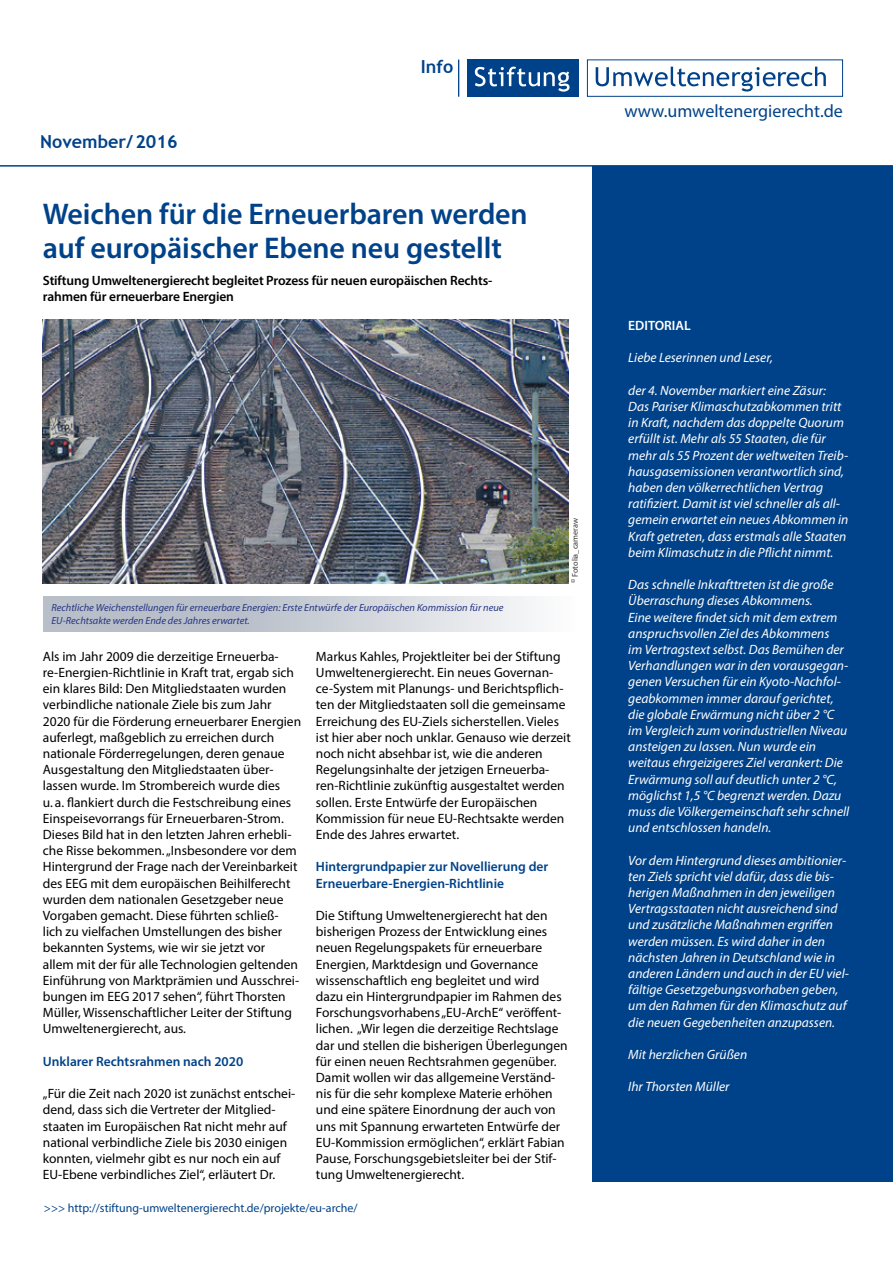
<style>
.page{position:relative;width:893px;height:1263px;background:#fff}
.page>*{position:absolute;margin:0;border:0;box-sizing:border-box;transform-origin:0 0}
.t1{font:600 30px/33px "Myriad Pro";letter-spacing:-.005em;color:#004289}
.t2{font:18px "Myriad Pro";color:#004289}
.t3{font:700 18px "Trebuchet MS";color:#004289}
.t4{font:13.5px/16.2px "Myriad Pro";color:#000}
.t5{font:italic 13.5px/16.2px "Myriad Pro";color:#fff}
.t6{font:600 13.5px/16.2px "Myriad Pro";letter-spacing:-.01em;color:#000}
.t7{font:600 13.5px/16.2px "Myriad Pro";color:#004289}
.t8{font:600 13.5px "Myriad Pro";color:#fff}
.t9{font:12px "Myriad Pro";color:#004289}
.t10{font:italic 10.35px/12.5px "Myriad Pro";color:#283583}
.t11{font:8.25px "Myriad Pro";color:#000}
</style>
<div class="page">
<hr style="left:0;top:165px;width:893px;height:2px;background:#004289">
<div style="left:593px;top:167px;width:300px;height:1015px;background:#004289"></div>
<div style="left:43px;top:595px;width:533px;height:36px;background:linear-gradient(to right,#a8b0bd,#f4f5f7)"></div>
<img style="left:43px;top:320px;width:525px;height:263px">
<div style="left:467px;top:60px;width:112px;height:37px;background:#004289"></div>
<svg style="left:475px;top:67px;width:95px;height:25px"></svg>
<div style="left:587px;top:60px;width:256px;height:37px;border:1px solid #004289"></div>
<svg style="left:596px;top:67px;width:230px;height:25px"></svg>
<hr style="left:458px;top:60px;width:1px;height:37px;background:#004289">
<h2 class="t3" style="left:40px;top:130px;width:139px">November/ 2016</h2>
<h2 class="t3" style="left:421px;top:55px;width:34px">Info</h2>
<h1 class="t1" style="left:43px;top:197px;width:486px">Weichen für die Erneuerbaren werden auf europäischer Ebene neu gestellt</h1>
<p class="t6" style="left:43px;top:272px;width:451px">Stiftung Umweltenergierecht begleitet Prozess für neuen europäischen Rechts&shy;rahmen für erneuerbare Energien</p>
<p class="t10" style="left:51px;top:601px;width:454px">Rechtliche Weichenstellungen für erneuerbare Energien: Erste Entwürfe der Europäischen Kommission für neue<br>EU-Rechtsakte werden Ende des Jahres erwartet.</p>
<p class="t11" style="left:570px;top:583px;width:67px;rotate:-90deg"><sup>©</sup> Fotolia_cameraw</p>
<p class="t4" style="left:43px;top:648px;width:260px">Als im Jahr 2009 die derzeitige Erneuerba&shy;re-Energien-Richtlinie in Kraft trat, ergab sich ein klares Bild: Den Mitgliedstaaten wurden verbindliche nationale Ziele bis zum Jahr 2020 für die Förderung erneuerbarer Energien auferlegt, maßgeblich zu erreichen durch nationale Förderregelungen, deren genaue Ausgestaltung den Mitgliedstaaten über&shy;lassen wurde. Im Strombereich wurde dies<br>u. a. flankiert durch die Festschreibung eines Einspeisevorrangs für Erneuerbaren-Strom.<br>Dieses Bild hat in den letzten Jahren erhebli&shy;che Risse bekommen. „Insbesondere vor dem Hintergrund der Frage nach der Vereinbarkeit des EEG mit dem europäischen Beihilferecht wurden dem nationalen Gesetzgeber neue Vorgaben gemacht. Diese führten schließ&shy;lich zu vielfachen Umstellungen des bisher bekannten Systems, wie wir sie jetzt vor<br>allem mit der für alle Technologien geltenden Einführung von Marktprämien und Ausschrei&shy;bungen im EEG 2017 sehen“, führt Thorsten Müller, Wissenschaftlicher Leiter der Stiftung Umweltenergierecht, aus.</p>
<p class="t7" style="left:43px;top:1053px;width:202px">Unklarer Rechtsrahmen nach 2020</p>
<p class="t4" style="left:43px;top:1085px;width:254px">„Für die Zeit nach 2020 ist zunächst entschei&shy;dend, dass sich die Vertreter der Mitglied&shy;staaten im Europäischen Rat nicht mehr auf national verbindliche Ziele bis 2030 einigen konnten, vielmehr gibt es nur noch ein auf EU-Ebene verbindliches Ziel“, erläutert Dr.</p>
<p class="t4" style="left:316px;top:648px;width:256px">Markus Kahles, Projektleiter bei der Stiftung Umweltenergierecht. Ein neues Governan&shy;ce-System mit Planungs- und Berichtspflich&shy;ten der Mitgliedstaaten soll die gemeinsame Erreichung des EU-Ziels sicherstellen. Vieles ist hier aber noch unklar. Genauso wie derzeit noch nicht absehbar ist, wie die anderen Regelungsinhalte der jetzigen Erneuerba&shy;ren-Richtlinie zukünftig ausgestaltet werden sollen. Erste Entwürfe der Europäischen Kommission für neue EU-Rechtsakte werden Ende des Jahres erwartet.</p>
<p class="t7" style="left:316px;top:858px;width:234px">Hintergrundpapier zur Novellierung der<br>Erneuerbare-Energien-Richtlinie</p>
<p class="t4" style="left:316px;top:907px;width:253px">Die Stiftung Umweltenergierecht hat den bisherigen Prozess der Entwicklung eines neuen Regelungspakets für erneuerbare Energien, Marktdesign und Governance wissenschaftlich eng begleitet und wird dazu ein Hintergrundpapier im Rahmen des Forschungsvorhabens „EU-ArchE“ veröffent&shy;lichen. „Wir legen die derzeitige Rechtslage dar und stellen die bisherigen Überlegungen für einen neuen Rechtsrahmen gegenüber.<br>Damit wollen wir das allgemeine Verständ&shy;nis für die sehr komplexe Materie erhöhen und eine spätere Einordnung der auch von uns mit Spannung erwarteten Entwürfe der EU-Kommission ermöglichen“, erklärt Fabian Pause, Forschungsgebietsleiter bei der Stif&shy;tung Umweltenergierecht.</p>
<p class="t9" style="left:44px;top:1200px;width:315px">&gt;&gt;&gt; http://stiftung-umweltenergierecht.de/projekte/eu-arche/</p>
<h2 class="t2" style="left:624px;top:100px;width:220px">www.umweltenergierecht.de</h2>
<p class="t8" style="left:628px;top:317px;width:64px">EDITORIAL</p>
<p class="t5" style="left:628px;top:349px;width:146px">Liebe Leserinnen und Leser,</p>
<p class="t5" style="left:628px;top:382px;width:222px">der 4. November markiert eine Zäsur:<br>Das Pariser Klimaschutzabkommen tritt in Kraft, nachdem das doppelte Quorum erfüllt ist. Mehr als 55 Staaten, die für mehr als 55 Prozent der weltweiten Treib&shy;hausgasemissionen verantwortlich sind, haben den völkerrechtlichen Vertrag ratifiziert. Damit ist viel schneller als all&shy;gemein erwartet ein neues Abkommen in Kraft getreten, dass erstmals alle Staaten beim Klimaschutz in die Pflicht nimmt.</p>
<p class="t5" style="left:628px;top:576px;width:223px">Das schnelle Inkrafttreten ist die große Überraschung dieses Abkommens.<br>Eine weitere findet sich mit dem extrem anspruchsvollen Ziel des Abkommens<br>im Vertragstext selbst. Das Bemühen der Verhandlungen war in den vorausgegan&shy;genen Versuchen für ein Kyoto-Nachfol&shy;geabkommen immer darauf gerichtet, die globale Erwärmung nicht über 2 °C im Vergleich zum vorindustriellen Niveau ansteigen zu lassen. Nun wurde ein weitaus ehrgeizigeres Ziel verankert: Die Erwärmung soll auf deutlich unter 2 °C, möglichst 1,5 °C begrenzt werden. Dazu muss die Völkergemeinschaft sehr schnell und entschlossen handeln.</p>
<p class="t5" style="left:628px;top:852px;width:222px">Vor dem Hintergrund dieses ambitionier&shy;ten Ziels spricht viel dafür, dass die bis&shy;herigen Maßnahmen in den jeweiligen Vertragsstaaten nicht ausreichend sind und zusätzliche Maßnahmen ergriffen werden müssen. Es wird daher in den nächsten Jahren in Deutschland wie in anderen Ländern und auch in der EU viel&shy;fältige Gesetzgebungsvorhaben geben, um den Rahmen für den Klimaschutz auf die neuen Gegebenheiten anzupassen.</p>
<p class="t5" style="left:628px;top:1046px;width:120px">Mit herzlichen Grüßen</p>
<p class="t5" style="left:628px;top:1078px;width:103px">Ihr Thorsten Müller</p>
</div>
